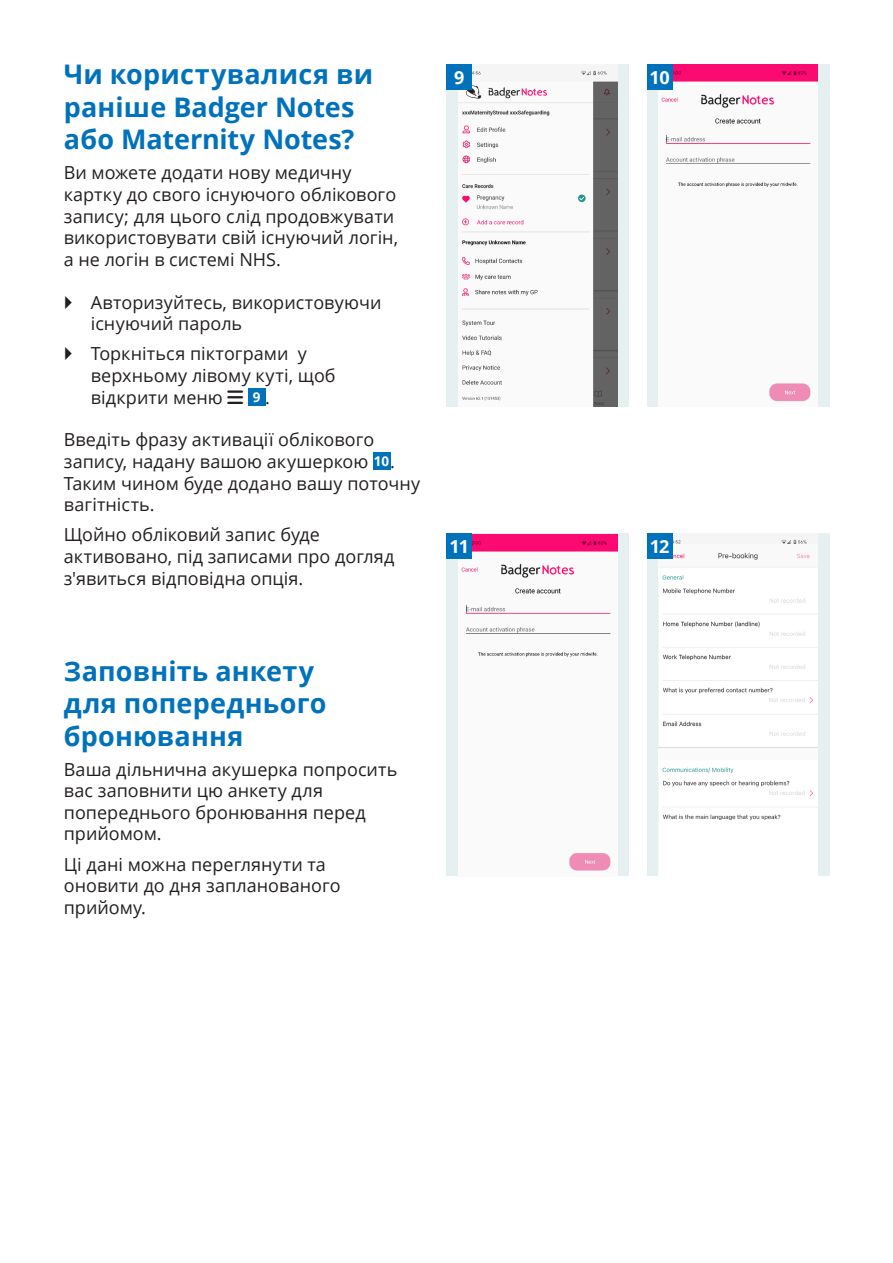
<style>
.page{position:relative;width:893px;height:1263px;background:#fff}
.page>*{position:absolute;margin:0;border:0;box-sizing:border-box;transform-origin:0 0}
.t1{font:700 27px/32.4px "Open Sans";letter-spacing:.005em;color:#0072bc}
.t2{font:18px/21.6px "Open Sans";color:#231f20}
.t3{font:700 18px "Open Sans";color:#fff}
.t4{font:700 13.5px "Open Sans";color:#fff}
.s1{font-weight:400;font-size:18px;color:#231f20}
.s2{font-weight:700;font-size:13.5px;color:#fff}
</style>
<div class="page">
<div style="left:647px;top:534px;width:182px;height:342px;background:#e7f0f1"></div>
<div style="left:446px;top:534px;width:183px;height:342px;background:#e7f0f1"></div>
<img style="left:458px;top:534px;width:159px;height:342px">
<div style="left:446px;top:534px;width:26px;height:25px;background:#0072bc"></div>
<div style="left:248px;top:389px;width:17px;height:17px;background:#0072bc"></div>
<div style="left:373px;top:452px;width:17px;height:17px;background:#0072bc"></div>
<div style="left:647px;top:64px;width:182px;height:343px;background:#e7f0f1"></div>
<img style="left:659px;top:64px;width:158px;height:343px">
<div style="left:446px;top:64px;width:183px;height:343px;background:#e7f0f1"></div>
<img style="left:458px;top:64px;width:159px;height:343px">
<div style="left:446px;top:64px;width:26px;height:26px;background:#0072bc"></div>
<div style="left:647px;top:64px;width:25px;height:26px;background:#0072bc"></div>
<img style="left:672px;top:534px;width:145px;height:11px">
<div style="left:659px;top:545px;width:158px;height:331px;background:#fff"></div>
<img style="left:659px;top:545px;width:158px;height:275px">
<div style="left:647px;top:534px;width:25px;height:25px;background:#0072bc"></div>
<p class="t1" style="left:64px;top:58px;width:311px">Чи користувалися ви раніше Badger Notes або Maternity Notes?</p>
<p class="t2" style="left:64px;top:162px;width:336px">Ви можете додати нову медичну картку до свого існуючого облікового запису; для цього слід продовжувати використовувати свій існуючий логін, а не логін в системі NHS.</p>
<p class="t2" style="left:91px;top:291px;width:292px">Авторизуйтесь, використовуючи існуючий пароль</p>
<p class="t2" style="left:91px;top:343px;width:246px">Торкніться піктограми у верхньому лівому куті, щоб відкрити меню</p>
<p class="t4" style="left:253px;top:388px;width:19px">9 <span class="s1">.</span></p>
<p class="t2" style="left:64px;top:429px;width:358px">Введіть фразу активації облікового запису, надану вашою акушеркою <span class="s2">10</span>.<br>Таким чином буде додано вашу поточну вагітність.</p>
<p class="t2" style="left:64px;top:524px;width:332px">Щойно обліковий запис буде активовано, під записами про догляд з'явиться відповідна опція.</p>
<p class="t1" style="left:64px;top:654px;width:264px">Заповніть анкету для попереднього бронювання</p>
<p class="t2" style="left:64px;top:758px;width:335px">Ваша дільнична акушерка попросить вас заповнити цю анкету для попереднього бронювання перед прийомом.</p>
<p class="t2" style="left:64px;top:853px;width:278px">Ці дані можна переглянути та оновити до дня запланованого прийому.</p>
<p class="t3" style="left:454px;top:65px;width:12px">9</p>
<p class="t3" style="left:649px;top:65px;width:22px">10</p>
<p class="t3" style="left:449px;top:534px;width:21px">11</p>
<p class="t3" style="left:650px;top:534px;width:21px">12</p>
</div>
